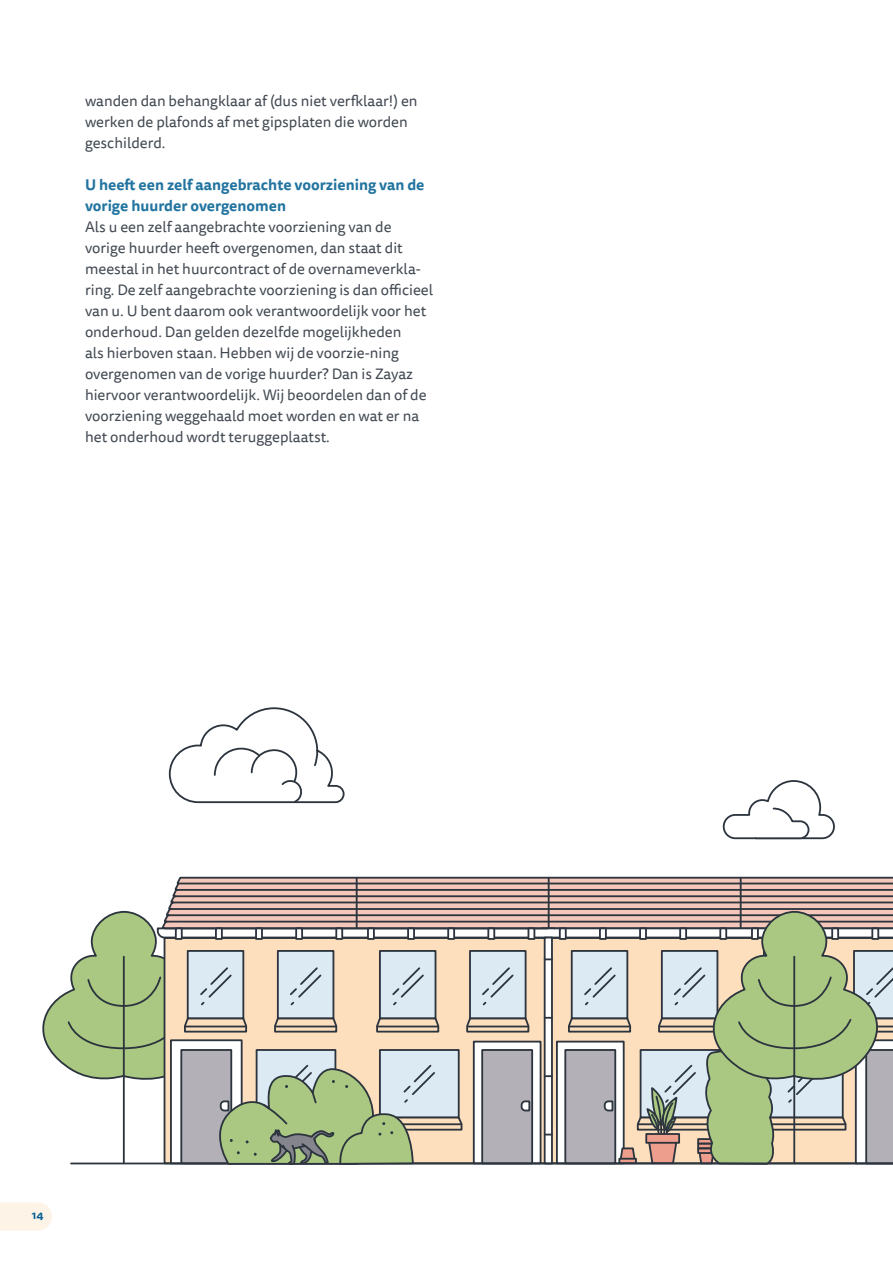
<style>
.page{position:relative;width:893px;height:1263px;background:#fff}
.page>*{position:absolute;margin:0;border:0;box-sizing:border-box;transform-origin:0 0}
.Broodtekst-10_13_-_2col{font:15px/21px "Tisa Sans Pro";color:#424952}
.H3-10_12_-_2col{font:700 15px/21px "Tisa Sans Pro";color:#2274a0}
.t1{font:700 11.25px "Tisa Sans Pro";color:#0a6496}
</style>
<div class="page">
<svg style="left:0;top:1202px;width:52px;height:29px;background:#fdf4e8"></svg>
<svg style="left:722px;top:780px;width:113px;height:60px"></svg>
<svg style="left:168px;top:707px;width:177px;height:97px"></svg>
<svg style="left:42px;top:876px;width:851px;height:289px;background:#c3c1af"></svg>
<p class="Broodtekst-10_13_-_2col" style="left:85px;top:91px;width:334px">wanden dan behangklaar af (dus niet verfklaar!) en werken de plafonds af met gipsplaten die worden geschilderd.</p>
<p class="H3-10_12_-_2col" style="left:85px;top:174px;width:341px">U heeft een zelf aangebrachte voorziening van de vorige huurder overgenomen</p>
<p class="Broodtekst-10_13_-_2col" style="left:85px;top:217px;width:350px">Als u een zelf aangebrachte voorziening van de vorige huurder heeft overgenomen, dan staat dit meestal in het huurcontract of de overnameverkla&shy;ring. De zelf aangebrachte voorziening is dan officieel van u. U bent daarom ook verantwoordelijk voor het onderhoud. Dan gelden dezelfde mogelijkheden<br>als hierboven staan. Hebben wij de voorzie-ning overgenomen van de vorige huurder? Dan is Zayaz hiervoor verantwoordelijk. Wij beoordelen dan of de voorziening weggehaald moet worden en wat er na het onderhoud wordt teruggeplaatst.</p>
<p class="t1" style="left:32px;top:1207px;width:13px">14</p>
</div>
